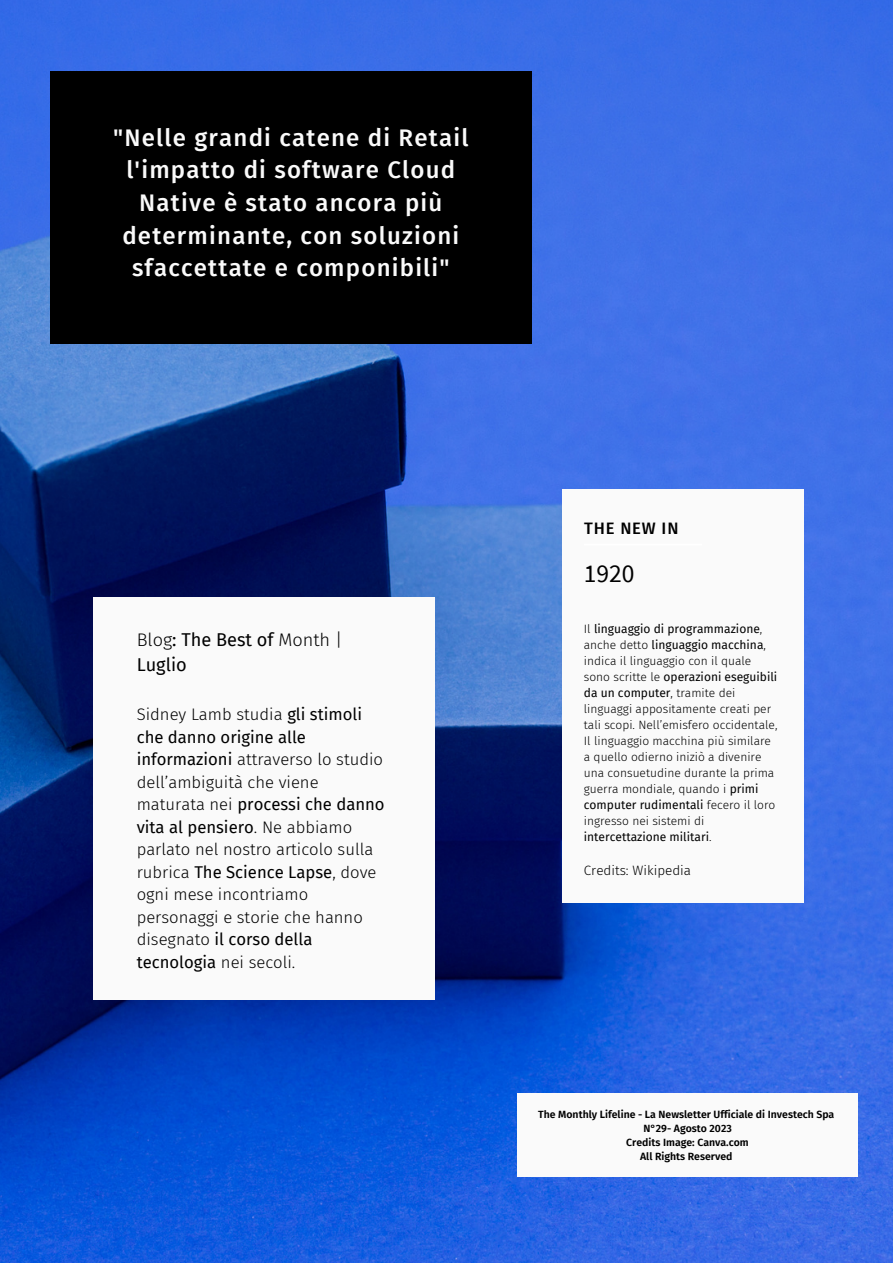
<style>
.page{position:relative;width:893px;height:1264px;background:#fff}
.page>*{position:absolute;margin:0;border:0;box-sizing:border-box;transform-origin:0 0}
.t1{font:25.5px "Source Sans Pro";color:#000}
.t2{font:500 24px/32.5px "Fira Sans";letter-spacing:.05em;color:#fafafa;text-align:center}
.t3{font:18.15px/24.8px "Fira Sans";color:#000}
.t4{font:300 16.65px/22.5px "Fira Sans";color:#000}
.t5{font:500 16.65px "Fira Sans";letter-spacing:.05em;color:#000}
.t6{font:300 13.5px "Fira Sans";color:#000}
.t7{font:300 12px/16px "Fira Sans";color:#000}
.t8{font:600 10.5px "Fira Sans";color:#000}
.s1{font-weight:300}
.s2{font-weight:400}
</style>
<div class="page">
<img style="left:0;top:0;width:892px;height:1262px">
<div style="left:93px;top:597px;width:341px;height:402px;background:#fafafa"></div>
<div style="left:517px;top:1092px;width:340px;height:84px;background:#fafafa"></div>
<div style="left:50px;top:71px;width:481px;height:273px;background:#000"></div>
<div style="left:562px;top:489px;width:241px;height:413px;background:#fafafa"></div>
<hr style="left:584px;top:543px;width:118px;height:2px;background:#fff">
<p class="t2" style="left:113px;top:121px;width:357px">"Nelle grandi catene di Retail l'impatto di software Cloud<br>Native è stato ancora più determinante, con soluzioni sfaccettate e componibili"</p>
<p class="t3" style="left:137px;top:627px;width:207px"><span class="s1">Blog</span>: The Best of <span class="s1">Month |<br></span>Luglio</p>
<p class="t4" style="left:137px;top:703px;width:249px">Sidney Lamb studia <span class="s2">gli stimoli che danno origine alle informazioni</span> attraverso lo studio dell’ambiguità che viene maturata nei <span class="s2">processi che danno vita al pensiero</span>. Ne abbiamo parlato nel nostro articolo sulla rubrica <span class="s2">The Science Lapse</span>, dove ogni mese incontriamo personaggi e storie che hanno disegnato <span class="s2">il corso della tecnologia</span> nei secoli.</p>
<p class="t5" style="left:584px;top:518px;width:96px">THE NEW IN</p>
<p class="t1" style="left:584px;top:556px;width:52px">1920</p>
<p class="t7" style="left:584px;top:621px;width:195px">Il <span class="s2">linguaggio di programmazione</span>, anche detto <span class="s2">linguaggio macchina</span>, indica il linguaggio con il quale sono scritte le <span class="s2">operazioni eseguibili da un computer</span>, tramite dei linguaggi appositamente creati per tali scopi. Nell’emisfero occidentale, Il linguaggio macchina più similare a quello odierno iniziò a divenire una consuetudine durante la prima guerra mondiale, quando i <span class="s2">primi computer rudimentali</span> fecero il loro ingresso nei sistemi di <span class="s2">intercettazione militari</span>.</p>
<p class="t6" style="left:584px;top:862px;width:109px">Credits: Wikipedia</p>
<p class="t8" style="left:538px;top:1107px;width:297px">The Monthly Lifeline - La Newsletter Ufficiale di Investech Spa</p>
<p class="t8" style="left:643px;top:1121px;width:90px">N°29- Agosto 2023</p>
<p class="t8" style="left:626px;top:1135px;width:124px">Credits Image: Canva.com</p>
<p class="t8" style="left:640px;top:1149px;width:94px">All Rights Reserved</p>
</div>
